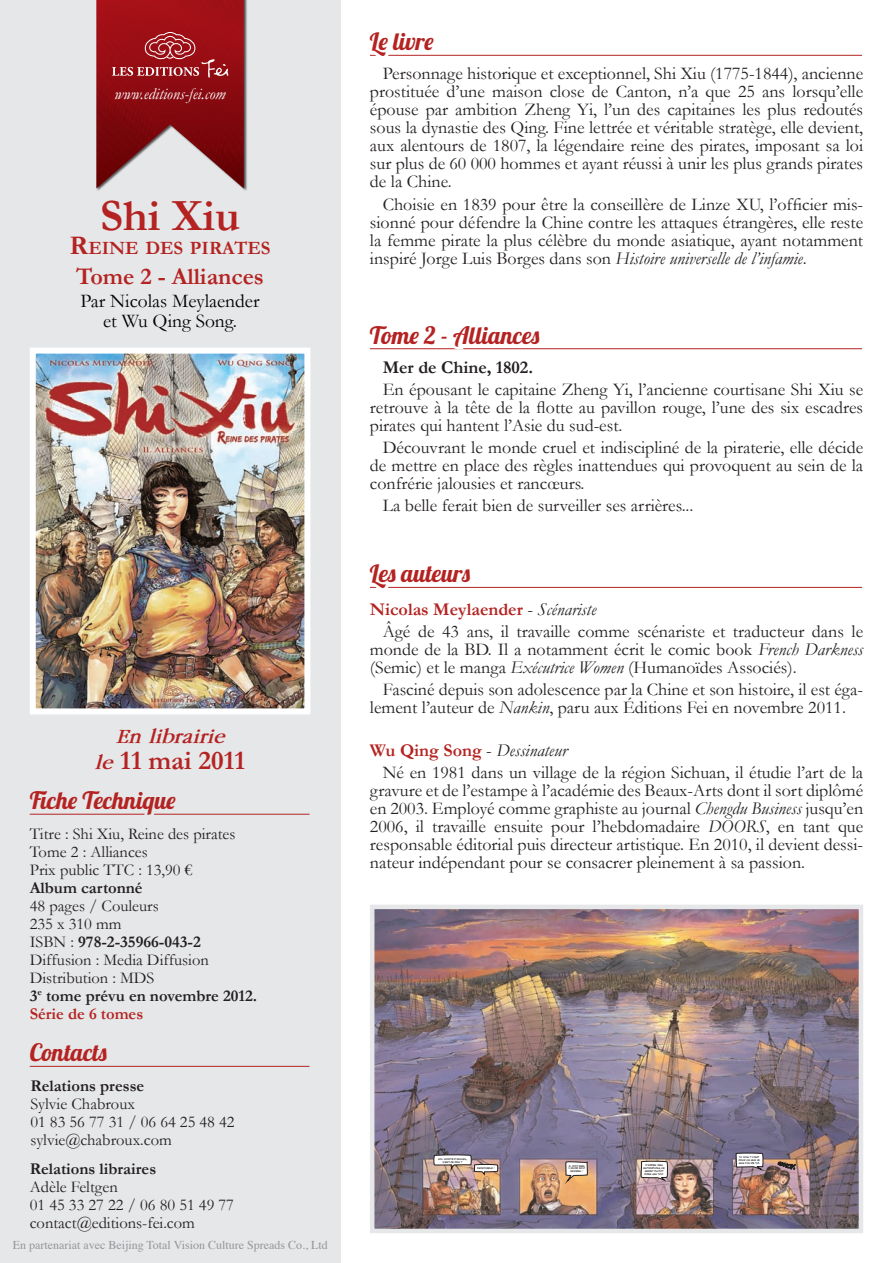
<style>
.page{position:relative;width:893px;height:1263px;background:#fff}
.page>*{position:absolute;margin:0;border:0;box-sizing:border-box;transform-origin:0 0}
.t1{font:700 45px "Garamond";color:#b42321}
.t2{font:700 27px "Garamond";color:#b42321}
.t3{font:24px "Lobster 1.4";color:#b42321}
.t4{font:700 24px "Garamond";color:#b42321}
.t5{font:italic 700 21px "Garamond";color:#b42321}
.t6{font:19.5px/19.5px "Garamond";color:#000;text-align:center}
.t7{font:700 18.9px "Garamond";color:#b42321}
.t8{font:18px/18px "Garamond";color:#231f20;text-align:justify}
.t9{font:700 18px "Garamond";color:#231f20}
.t10{font:16.5px/18px "Garamond";color:#231f20}
.t11{font:700 16.5px "Garamond";color:#231f20}
.t12{font:italic 16.5px "Garamond";color:#fff}
.t13{font:12px "Times";color:#939598}
.t14{font:2.25px/2.8px "CC Kiss And Tell";color:#231f20;text-align:center}
.s1{font-size:27px}
.s2{font-style:italic;font-size:21px}
.s3{font-weight:700}
.s4{font-weight:700;color:#b42321}
.s5{font-style:italic}
</style>
<div class="page">
<div style="left:0;top:0;width:340px;height:1263px;background:#e6e7e9"></div>
<div style="left:96px;top:0;width:151px;height:192px;background:#231f20;opacity:.75"></div>
<hr style="left:370px;top:587px;width:492px;height:1px;background:#b42321">
<svg style="left:370px;top:586px;width:106px;height:2px"></svg>
<hr style="left:370px;top:55px;width:492px;height:1px;background:#b42321">
<svg style="left:370px;top:54px;width:71px;height:2px"></svg>
<hr style="left:30px;top:1066px;width:279px;height:1px;background:#b42321">
<svg style="left:29px;top:1065px;width:84px;height:2px"></svg>
<hr style="left:30px;top:814px;width:279px;height:1px;background:#b42321">
<svg style="left:29px;top:813px;width:154px;height:2px"></svg>
<hr style="left:370px;top:348px;width:492px;height:1px;background:#b42321">
<svg style="left:370px;top:348px;width:71px;height:2px"></svg>
<svg style="left:447px;top:348px;width:98px;height:2px"></svg>
<img style="left:30px;top:348px;width:280px;height:366px">
<svg style="left:96px;top:0;width:148px;height:188px"></svg>
<img style="left:370px;top:905px;width:493px;height:328px">
<p class="t12" style="left:115px;top:84px;width:112px">www.editions-fei.com</p>
<h1 class="t1" style="left:100px;top:189px;width:142px">Shi Xiu</h1>
<p class="t7" style="left:70px;top:236px;width:203px"><span class="s1">R</span>EINE DES PIRATES</p>
<h3 class="t4" style="left:76px;top:262px;width:189px">Tome 2 - Alliances</h3>
<p class="t6" style="left:81px;top:291px;width:180px">Par Nicolas Meylaender et Wu Qing Song.</p>
<p class="t5" style="left:116px;top:725px;width:110px">En librairie</p>
<h2 class="t2" style="left:95px;top:744px;width:152px"><span class="s2">le</span> 11 mai 2011</h2>
<h3 class="t3" style="left:30px;top:785px;width:147px">Fiche Technique</h3>
<p class="t10" style="left:30px;top:824px;width:207px">Titre : Shi Xiu, Reine des pirates<br>Tome 2 : Alliances<br>Prix public TTC : 13,90 €</p>
<p class="t11" style="left:30px;top:877px;width:114px">Album cartonné</p>
<p class="t10" style="left:30px;top:896px;width:229px">48 pages / Couleurs<br>235 x 310 mm<br>ISBN : <span class="s3">978-2-35966-043-2<br></span>Diffusion : Media Diffusion<br>Distribution : MDS<br><span class="s3">3</span><sup>e</sup> <span class="s3">tome prévu en novembre 2012.<br></span><span class="s4">Série de 6 tomes</span></p>
<h3 class="t3" style="left:30px;top:1037px;width:78px">Contacts</h3>
<p class="t11" style="left:30px;top:1076px;width:115px">Relations presse</p>
<p class="t10" style="left:30px;top:1095px;width:206px">Sylvie Chabroux<br>01 83 56 77 31 / 06 64 25 48 42 sylvie@chabroux.com</p>
<p class="t11" style="left:30px;top:1159px;width:128px">Relations libraires</p>
<p class="t10" style="left:30px;top:1177px;width:206px">Adèle Feltgen<br>01 45 33 27 22 / 06 80 51 49 77 contact@editions-fei.com</p>
<p class="t13" style="left:13px;top:1234px;width:316px">En partenariat avec Beijing Total Vision Culture Spreads Co., Ltd</p>
<h3 class="t3" style="left:370px;top:26px;width:65px">Le livre</h3>
<p class="t8" style="left:370px;top:64px;width:495px;text-indent:13px">Personnage historique et exceptionnel, Shi Xiu (1775-1844), ancienne prostituée d’une maison close de Canton, n’a que 25 ans lorsqu’elle épouse par ambition Zheng Yi, l’un des capitaines les plus redoutés sous la dynastie des Qing. Fine lettrée et véritable stratège, elle devient, aux alentours de 1807, la légendaire reine des pirates, imposant sa loi sur plus de 60 000 hommes et ayant réussi à unir les plus grands pirates de la Chine.</p>
<p class="t8" style="left:370px;top:195px;width:495px;text-indent:13px">Choisie en 1839 pour être la conseillère de Linze XU, l’officier mis&shy;sionné pour défendre la Chine contre les attaques étrangères, elle reste la femme pirate la plus célèbre du monde asiatique, ayant notamment inspiré Jorge Luis Borges dans son <span class="s5">Histoire universelle de l’infamie</span>.</p>
<h3 class="t3" style="left:370px;top:320px;width:171px">Tome 2 - Alliances</h3>
<p class="t9" style="left:383px;top:356px;width:152px">Mer de Chine, 1802.</p>
<p class="t8" style="left:370px;top:380px;width:495px;text-indent:13px">En épousant le capitaine Zheng Yi, l’ancienne courtisane Shi Xiu se retrouve à la tête de la flotte au pavillon rouge, l’une des six escadres pirates qui hantent l’Asie du sud-est.</p>
<p class="t8" style="left:370px;top:438px;width:495px;text-indent:13px">Découvrant le monde cruel et indiscipliné de la piraterie, elle décide de mettre en place des règles inattendues qui provoquent au sein de la confrérie jalousies et rancœurs.</p>
<p class="t8" style="left:383px;top:496px;width:312px">La belle ferait bien de surveiller ses arrières...</p>
<h3 class="t3" style="left:370px;top:558px;width:102px">Les auteurs</h3>
<p class="t8" style="left:383px;top:598px;width:482px;line-height:22.2px;text-indent:-13px"><span class="s4">Nicolas Meylaender</span> - <span class="s5">Scénariste<br></span>Âgé de 43 ans, il travaille comme scénariste et traducteur dans le</p>
<p class="t8" style="left:370px;top:640px;width:495px">monde de la BD. Il a notamment écrit le comic book <span class="s5">French Darkness </span>(Semic) et le manga <span class="s5">Exécutrice Women</span> (Humanoïdes Associés).</p>
<p class="t8" style="left:370px;top:680px;width:495px;text-indent:13px">Fasciné depuis son adolescence par la Chine et son histoire, il est éga&shy;lement l’auteur de <span class="s5">Nankin</span>, paru aux Éditions Fei en novembre 2011.</p>
<p class="t8" style="left:383px;top:739px;width:482px;line-height:22.2px;text-indent:-13px"><span class="s4">Wu Qing Song</span> - <span class="s5">Dessinateur<br></span>Né en 1981 dans un village de la région Sichuan, il étudie l’art de la</p>
<p class="t8" style="left:370px;top:781px;width:495px">gravure et de l’estampe à l’académie des Beaux-Arts dont il sort diplômé en 2003. Employé comme graphiste au journal <span class="s5">Chengdu Business</span> jusqu’en 2006, il travaille ensuite pour l’hebdomadaire <span class="s5">DOORS</span>, en tant que responsable éditorial puis directeur artistique. En 2010, il devient dessi&shy;nateur indépendant pour se consacrer pleinement à sa passion.</p>
<p class="t14" style="left:438px;top:1157px;width:31px">JOLI COMITÉ D’ACCUEIL,<br>N’EST-CE PAS ?</p>
<p class="t14" style="left:477px;top:1167px;width:19px">INCROYABLE !</p>
<p class="t14" style="left:568px;top:1164px;width:18px">IL DOIT BIEN<br>Y AVOIR 500<br>NAVIRES !</p>
<p class="t14" style="left:644px;top:1164px;width:23px">D’APRÈS MES<br>ESTIMATIONS, CE<br>SERAIT PLUTÔT<br>DANS LES 700.</p>
<p class="t14" style="left:739px;top:1156px;width:23px;text-align:left">TU VOIS ? C’EST<br>POUR ÇA QUE JE<br>SUIS FOU DE TOI.</p>
</div>
